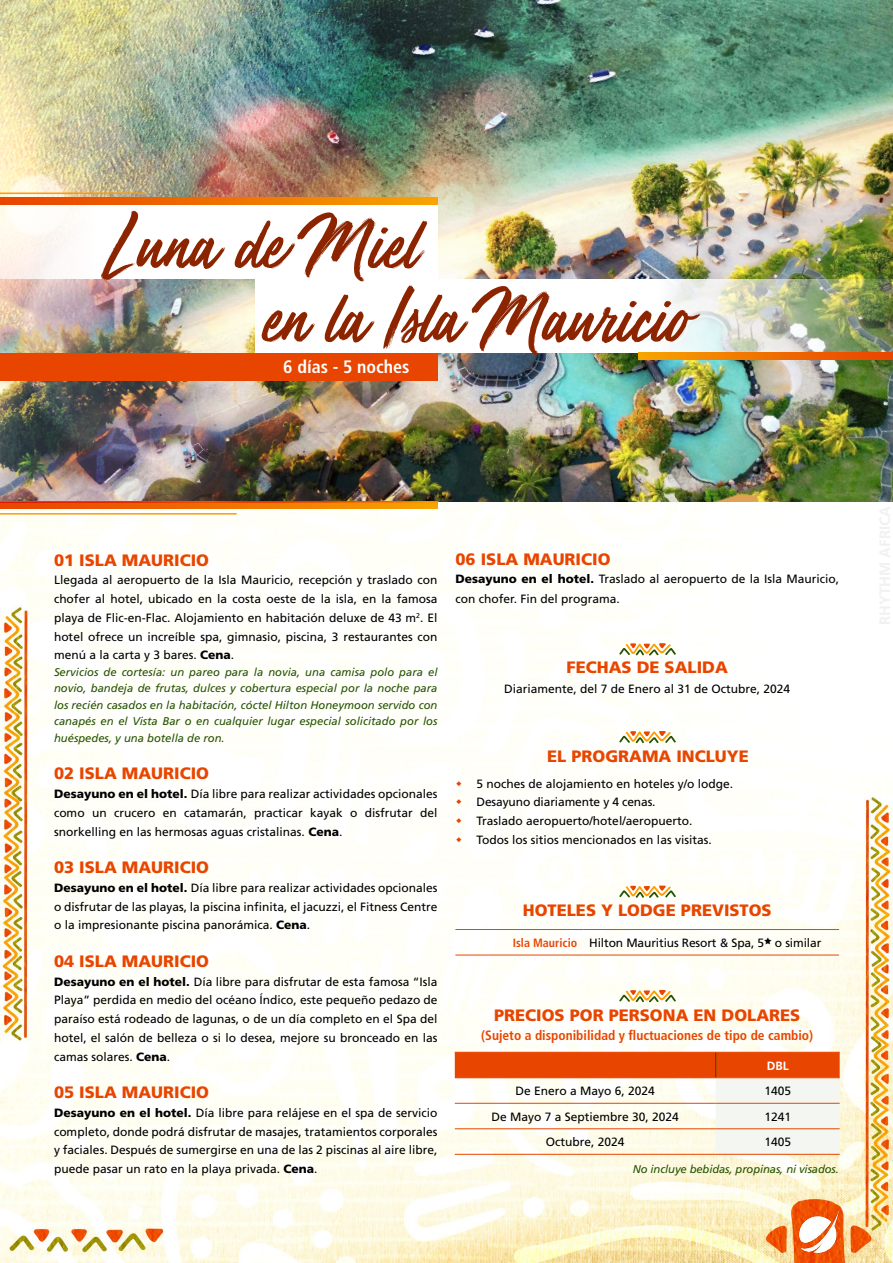
<style>
.page{position:relative;width:893px;height:1263px;background:#fff}
.page>*{position:absolute;margin:0;border:0;box-sizing:border-box;transform-origin:0 0}
.t1{font:75px "Mega Fresh";letter-spacing:-.01em;color:#8c2400}
.t2{font:700 condensed 18px "Frutiger";color:#fff}
.t3{font:900 16.5px "Frutiger";color:#e84500}
.t4{font:700 condensed 13.5px "Frutiger";color:#e84500}
.t5{font:12px/18.8px "Frutiger";color:#000;text-align:justify}
.t6{font:700 12px "Frutiger";color:#fff}
.t7{font:italic 11.25px/16.5px "Frutiger";color:#265300;text-align:justify}
.s1{font-weight:900}
.s2{font-weight:700;font-stretch:condensed;color:#e84500}
</style>
<div class="page">
<img style="left:0;top:502px;width:893px;height:761px">
<img style="left:800px;top:1210px;width:39px;height:43px">
<img style="left:681px;top:0;width:212px;height:502px">
<svg style="left:0;top:502px;width:437px;height:7px;background:#ee6b00"></svg>
<hr style="left:0;top:513px;width:237px;height:1px;background:#ff9c00">
<hr style="left:455px;top:929px;width:128px;height:1px;background:#e84500">
<hr style="left:583px;top:929px;width:256px;height:1px;background:#e84500">
<hr style="left:455px;top:955px;width:128px;height:1px;background:#e84500">
<hr style="left:583px;top:955px;width:256px;height:1px;background:#e84500">
<hr style="left:455px;top:1154px;width:261px;height:1px;background:#e84500">
<hr style="left:716px;top:1154px;width:124px;height:1px;background:#e84500">
<svg style="left:455px;top:1052px;width:385px;height:102px"></svg>
<img style="left:425px;top:0;width:256px;height:502px">
<img style="left:0;top:0;width:425px;height:502px">
<svg style="left:619px;top:643px;width:57px;height:13px"></svg>
<svg style="left:619px;top:885px;width:57px;height:13px"></svg>
<svg style="left:619px;top:990px;width:57px;height:13px"></svg>
<svg style="left:619px;top:731px;width:57px;height:13px"></svg>
<div style="left:0;top:353px;width:437px;height:27px;background:#e84500"></div>
<div style="left:0;top:205px;width:437px;height:74px;background:#fff"></div>
<svg style="left:255px;top:279px;width:638px;height:74px"></svg>
<svg style="left:0;top:198px;width:437px;height:7px;background:#ef7100"></svg>
<svg style="left:638px;top:353px;width:255px;height:7px;background:#ef7100"></svg>
<hr style="left:0;top:193px;width:145px;height:1px;background:#ff9c00">
<svg style="left:456px;top:781px;width:5px;height:5px"></svg>
<svg style="left:456px;top:799px;width:5px;height:5px"></svg>
<svg style="left:456px;top:818px;width:5px;height:6px"></svg>
<svg style="left:456px;top:837px;width:5px;height:5px"></svg>
<h1 class="t1" style="left:98px;top:206px;width:323px">Luna de Miel</h1>
<h1 class="t1" style="left:263px;top:279px;width:428px">en la Isla Mauricio</h1>
<h2 class="t2" style="left:283px;top:356px;width:128px">6 días - 5 noches</h2>
<h3 class="t3" style="left:54px;top:550px;width:157px">01 ISLA MAURICIO</h3>
<p class="t5" style="left:54px;top:571px;width:385px">Llegada al aeropuerto de la Isla Mauricio, recepción y traslado con chofer al hotel, ubicado en la costa oeste de la isla, en la famosa playa de Flic-en-Flac. Alojamiento en habitación deluxe de 43 m<sup>2</sup>. El hotel ofrece un increíble spa, gimnasio, piscina, 3 restaurantes con menú a la carta y 3 bares. <span class="s1">Cena</span>.</p>
<p class="t7" style="left:54px;top:664px;width:385px">Servicios de cortesía: un pareo para la novia, una camisa polo para el novio, bandeja de frutas, dulces y cobertura especial por la noche para los recién casados en la habitación, cóctel Hilton Honeymoon servido con canapés en el Vista Bar o en cualquier lugar especial solicitado por los huéspedes, y una botella de ron.</p>
<h3 class="t3" style="left:54px;top:764px;width:157px">02 ISLA MAURICIO</h3>
<p class="t5" style="left:54px;top:784px;width:385px"><span class="s1">Desayuno en el hotel.</span> Día libre para realizar actividades opcionales como un crucero en catamarán, practicar kayak o disfrutar del snorkelling en las hermosas aguas cristalinas. <span class="s1">Cena</span>.</p>
<h3 class="t3" style="left:54px;top:857px;width:157px">03 ISLA MAURICIO</h3>
<p class="t5" style="left:54px;top:878px;width:385px"><span class="s1">Desayuno en el hotel.</span> Día libre para realizar actividades opcionales o disfrutar de las playas, la piscina infinita, el jacuzzi, el Fitness Centre o la impresionante piscina panorámica. <span class="s1">Cena</span>.</p>
<h3 class="t3" style="left:54px;top:951px;width:157px">04 ISLA MAURICIO</h3>
<p class="t5" style="left:54px;top:972px;width:385px"><span class="s1">Desayuno en el hotel.</span> Día libre para disfrutar de esta famosa “Isla Playa” perdida en medio del océano Índico, este pequeño pedazo de paraíso está rodeado de lagunas, o de un día completo en el Spa del hotel, el salón de belleza o si lo desea, mejore su bronceado en las camas solares. <span class="s1">Cena</span>.</p>
<h3 class="t3" style="left:54px;top:1082px;width:157px">05 ISLA MAURICIO</h3>
<p class="t5" style="left:54px;top:1103px;width:385px"><span class="s1">Desayuno en el hotel.</span> Día libre para relájese en el spa de servicio completo, donde podrá disfrutar de masajes, tratamientos corporales y faciales. Después de sumergirse en una de las 2 piscinas al aire libre, puede pasar un rato en la playa privada. <span class="s1">Cena</span>.</p>
<h3 class="t3" style="left:455px;top:549px;width:157px">06 ISLA MAURICIO</h3>
<p class="t5" style="left:455px;top:569px;width:385px;line-height:19.5px"><span class="s1">Desayuno en el hotel.</span> Traslado al aeropuerto de la Isla Mauricio, con chofer. Fin del programa.</p>
<h3 class="t3" style="left:566px;top:657px;width:163px">FECHAS DE SALIDA</h3>
<p class="t5" style="left:504px;top:679px;width:288px">Diariamente, del 7 de Enero al 31 de Octubre, 2024</p>
<h3 class="t3" style="left:547px;top:746px;width:203px">EL PROGRAMA INCLUYE</h3>
<p class="t5" style="left:476px;top:774px;width:258px;text-align:left">5 noches de alojamiento en hoteles y/o lodge.<br>Desayuno diariamente y 4 cenas.<br>Traslado aeropuerto/hotel/aeropuerto.<br>Todos los sitios mencionados en las visitas.</p>
<h3 class="t3" style="left:523px;top:900px;width:250px">HOTELES Y LODGE PREVISTOS</h3>
<p class="t5" style="left:513px;top:933px;width:310px"><span class="s2">Isla Mauricio</span> Hilton Mauritius Resort &amp; Spa, 5<sup>a</sup> o similar</p>
<h3 class="t3" style="left:494px;top:1005px;width:308px">PRECIOS POR PERSONA EN DOLARES</h3>
<p class="t4" style="left:481px;top:1027px;width:333px">(Sujeto a disponibilidad y fluctuaciones de tipo de cambio)</p>
<p class="t6" style="left:767px;top:1058px;width:23px">DBL</p>
<p class="t5" style="left:516px;top:1081px;width:141px">De Enero a Mayo 6, 2024</p>
<p class="t5" style="left:764px;top:1081px;width:28px">1405</p>
<p class="t5" style="left:492px;top:1107px;width:189px">De Mayo 7 a Septiembre 30, 2024</p>
<p class="t5" style="left:764px;top:1107px;width:28px">1241</p>
<p class="t5" style="left:546px;top:1132px;width:80px">Octubre, 2024</p>
<p class="t5" style="left:764px;top:1132px;width:28px">1405</p>
<p class="t7" style="left:633px;top:1160px;width:208px">No incluye bebidas, propinas, ni visados.</p>
</div>
